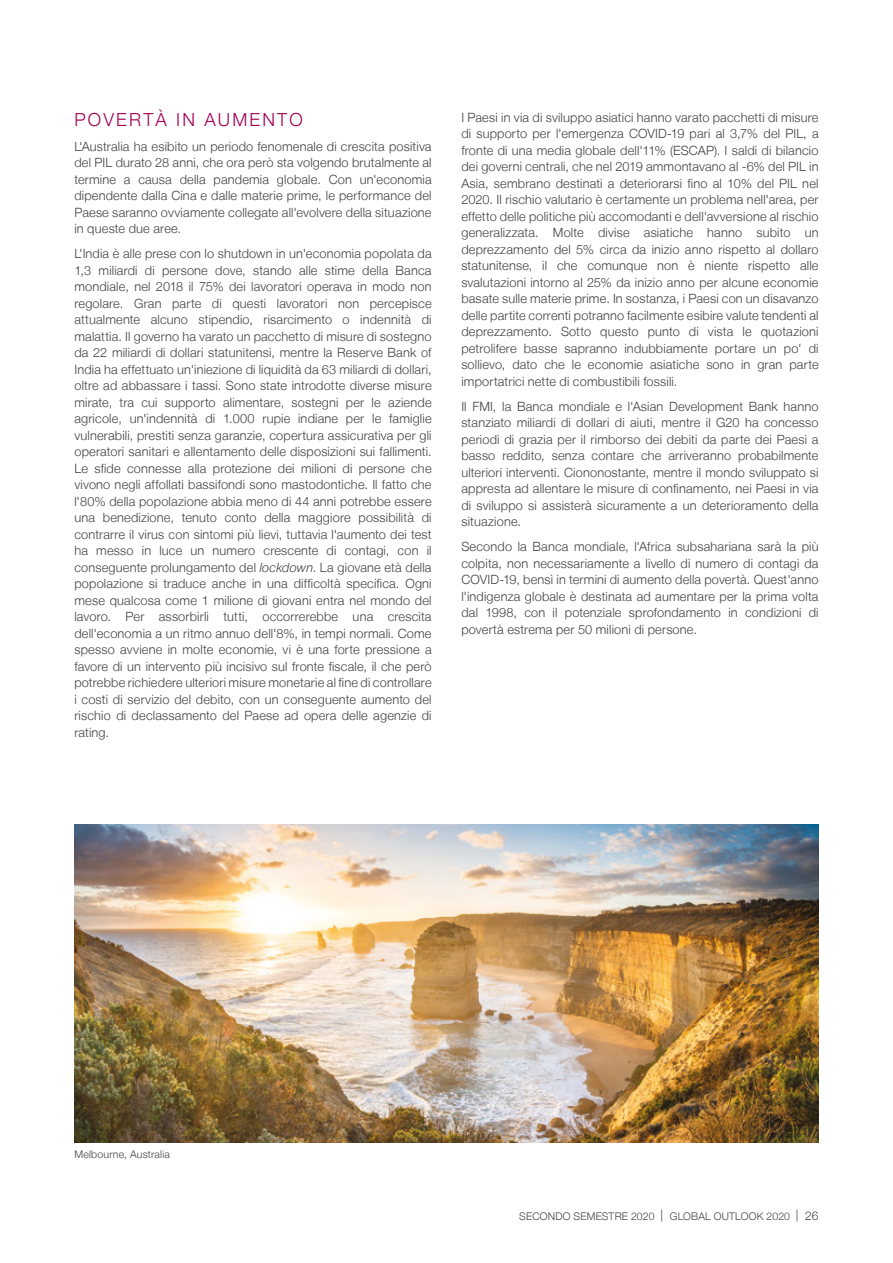
<style>
.page{position:relative;width:893px;height:1263px;background:#fff}
.page>*{position:absolute;margin:0;border:0;box-sizing:border-box;transform-origin:0 0}
.t1{font:300 18px "Helvetica Neue LT";letter-spacing:.12em;color:#a30156}
.t2{font:300 12.75px/16.5px "Helvetica Neue LT";letter-spacing:.015em;color:#424241;text-align:justify}
.t3{font:300 10.5px "Helvetica Neue LT";letter-spacing:.02em;color:#424241}
.s1{font-style:italic}
.s2{font-size:12px}
</style>
<div class="page">
<img style="left:74px;top:825px;width:745px;height:318px">
<h1 class="t1" style="left:74px;top:108px;width:230px">POVERTÀ IN AUMENTO</h1>
<p class="t2" style="left:74px;top:138px;width:359px">L'Australia ha esibito un periodo fenomenale di crescita positiva del PIL durato 28 anni, che ora però sta volgendo brutalmente al termine a causa della pandemia globale. Con un'economia dipendente dalla Cina e dalle materie prime, le performance del Paese saranno ovviamente collegate all'evolvere della situazione in queste due aree.</p>
<p class="t2" style="left:74px;top:245px;width:359px">L'India è alle prese con lo shutdown in un'economia popolata da 1,3 miliardi di persone dove, stando alle stime della Banca mondiale, nel 2018 il 75% dei lavoratori operava in modo non regolare. Gran parte di questi lavoratori non percepisce attualmente alcuno stipendio, risarcimento o indennità di malattia. Il governo ha varato un pacchetto di misure di sostegno da 22 miliardi di dollari statunitensi, mentre la Reserve Bank of India ha effettuato un'iniezione di liquidità da 63 miliardi di dollari, oltre ad abbassare i tassi. Sono state introdotte diverse misure mirate, tra cui supporto alimentare, sostegni per le aziende agricole, un'indennità di 1.000 rupie indiane per le famiglie vulnerabili, prestiti senza garanzie, copertura assicurativa per gli operatori sanitari e allentamento delle disposizioni sui fallimenti.<br>Le sfide connesse alla protezione dei milioni di persone che vivono negli affollati bassifondi sono mastodontiche. Il fatto che l'80% della popolazione abbia meno di 44 anni potrebbe essere una benedizione, tenuto conto della maggiore possibilità di contrarre il virus con sintomi più lievi, tuttavia l'aumento dei test ha messo in luce un numero crescente di contagi, con il conseguente prolungamento del <span class="s1">lockdown</span>. La giovane età della popolazione si traduce anche in una difficoltà specifica. Ogni mese qualcosa come 1 milione di giovani entra nel mondo del lavoro. Per assorbirli tutti, occorrerebbe una crescita dell'economia a un ritmo annuo dell'8%, in tempi normali. Come spesso avviene in molte economie, vi è una forte pressione a favore di un intervento più incisivo sul fronte fiscale, il che però potrebbe richiedere ulteriori misure monetarie al fine di controllare i costi di servizio del debito, con un conseguente aumento del rischio di declassamento del Paese ad opera delle agenzie di rating.</p>
<p class="t2" style="left:461px;top:109px;width:359px">I Paesi in via di sviluppo asiatici hanno varato pacchetti di misure di supporto per l'emergenza COVID-19 pari al 3,7% del PIL, a fronte di una media globale dell'11% (ESCAP). I saldi di bilancio dei governi centrali, che nel 2019 ammontavano al -6% del PIL in Asia, sembrano destinati a deteriorarsi fino al 10% del PIL nel 2020. Il rischio valutario è certamente un problema nell'area, per effetto delle politiche più accomodanti e dell'avversione al rischio generalizzata. Molte divise asiatiche hanno subito un deprezzamento del 5% circa da inizio anno rispetto al dollaro statunitense, il che comunque non è niente rispetto alle svalutazioni intorno al 25% da inizio anno per alcune economie basate sulle materie prime. In sostanza, i Paesi con un disavanzo delle partite correnti potranno facilmente esibire valute tendenti al deprezzamento. Sotto questo punto di vista le quotazioni petrolifere basse sapranno indubbiamente portare un po' di sollievo, dato che le economie asiatiche sono in gran parte importatrici nette di combustibili fossili.</p>
<p class="t2" style="left:461px;top:398px;width:359px">Il FMI, la Banca mondiale e l'Asian Development Bank hanno stanziato miliardi di dollari di aiuti, mentre il G20 ha concesso periodi di grazia per il rimborso dei debiti da parte dei Paesi a basso reddito, senza contare che arriveranno probabilmente ulteriori interventi. Ciononostante, mentre il mondo sviluppato si appresta ad allentare le misure di confinamento, nei Paesi in via di sviluppo si assisterà sicuramente a un deterioramento della situazione.</p>
<p class="t2" style="left:461px;top:538px;width:359px">Secondo la Banca mondiale, l'Africa subsahariana sarà la più colpita, non necessariamente a livello di numero di contagi da COVID-19, bensì in termini di aumento della povertà. Quest'anno l'indigenza globale è destinata ad aumentare per la prima volta dal 1998, con il potenziale sprofondamento in condizioni di povertà estrema per 50 milioni di persone.</p>
<p class="t3" style="left:74px;top:1147px;width:97px">Melbourne, Australia</p>
<p class="t3" style="left:519px;top:1210px;width:301px">SECONDO SEMESTRE 2020 <span class="s2">|</span> GLOBAL OUTLOOK 2020 <span class="s2">| 26</span></p>
</div>
